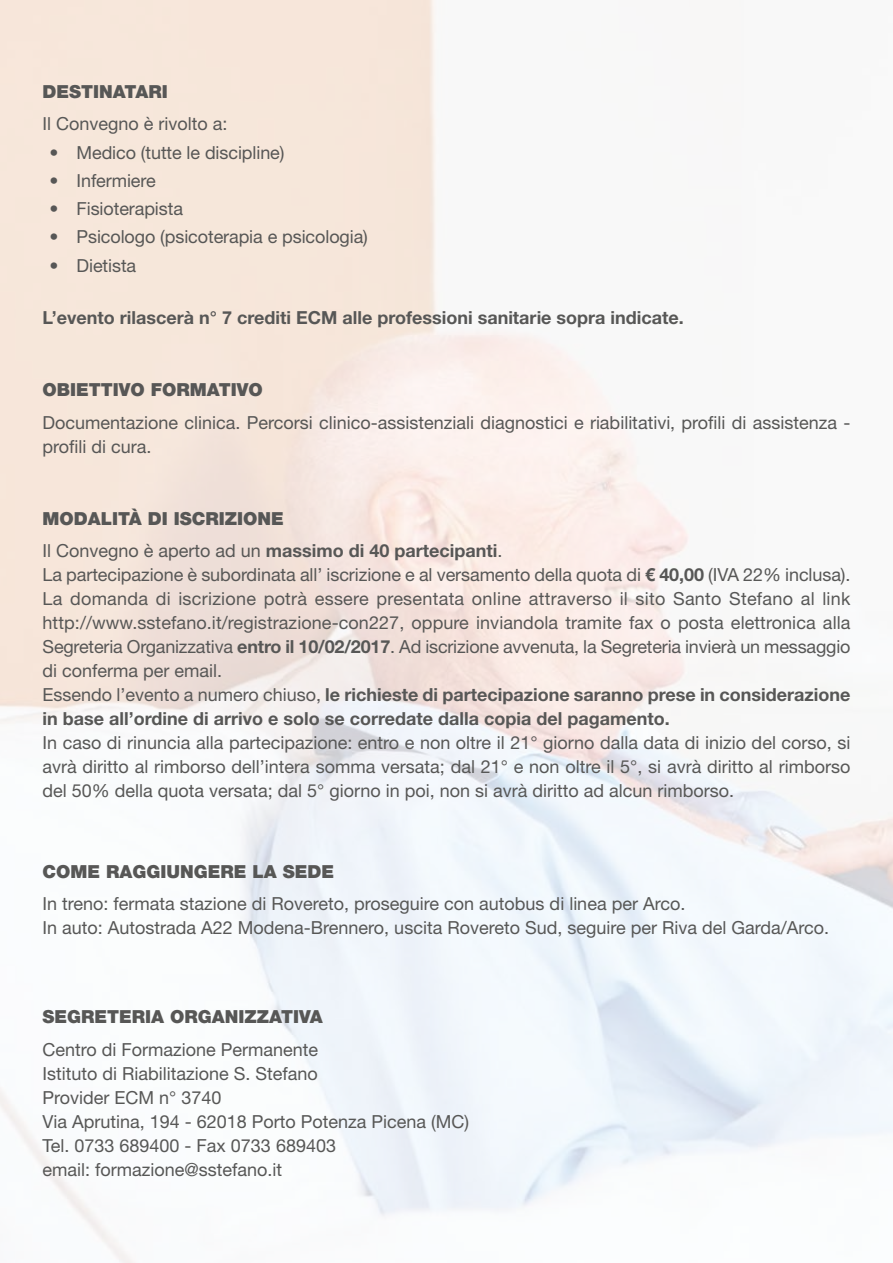
<style>
.page{position:relative;width:893px;height:1263px;background:#fff}
.page>*{position:absolute;margin:0;border:0;box-sizing:border-box;transform-origin:0 0}
.t1{font:18px/24px "Helvetica Neue LT Std";color:#575756}
.t2{font:700 18px/32.5px "Helvetica Neue LT Std";color:#575756}
.t3{font:900 18px "Helvetica Neue LT Std";color:#575756}
.s1{font-weight:900}
.s2{font-weight:400}
.s3{font-weight:700}
</style>
<div class="page">
<p class="t3" style="left:43px;top:81px;width:127px">DESTINATARI</p>
<p class="t1" style="left:43px;top:112px;width:187px">Il Convegno è rivolto a:</p>
<p class="t1" style="left:50px;top:140px;width:236px">• Medico (tutte le discipline)</p>
<p class="t1" style="left:50px;top:168px;width:108px">• Infermiere</p>
<p class="t1" style="left:50px;top:197px;width:135px">• Fisioterapista</p>
<p class="t1" style="left:50px;top:225px;width:320px">• Psicologo (psicoterapia e psicologia)</p>
<p class="t1" style="left:50px;top:253px;width:88px">• Dietista</p>
<p class="t2" style="left:43px;top:301px;width:643px">L’evento rilascerà n° 7 crediti ECM alle professioni sanitarie sopra indicate.</p>
<p class="t3" style="left:43px;top:379px;width:222px">OBIETTIVO FORMATIVO</p>
<p class="t1" style="left:43px;top:410px;width:809px">Documentazione clinica. Percorsi clinico-assistenziali diagnostici e riabilitativi, profili di assistenza - profili di cura.</p>
<p class="t2" style="left:43px;top:501px;width:461px"><span class="s1">MODALITÀ DI ISCRIZIONE<br></span><span class="s2">Il Convegno è aperto ad un</span> massimo di 40 partecipanti<span class="s2">.</span></p>
<p class="t1" style="left:43px;top:562px;width:809px">La partecipazione è subordinata all’ iscrizione e al versamento della quota di <span class="s3">€ 40,00</span> (IVA 22% inclusa).<br>La domanda di iscrizione potrà essere presentata online attraverso il sito Santo Stefano al link http://www.sstefano.it/registrazione-con227, oppure inviandola tramite fax o posta elettronica alla Segreteria Organizzativa <span class="s3">entro il 10/02/2017</span>. Ad iscrizione avvenuta, la Segreteria invierà un messaggio di conferma per email.<br>Essendo l’evento a numero chiuso, <span class="s3">le richieste di partecipazione saranno prese in considerazione in base all’ordine di arrivo e solo se corredate dalla copia del pagamento.</span></p>
<p class="t1" style="left:43px;top:730px;width:809px;text-align:justify">In caso di rinuncia alla partecipazione: entro e non oltre il 21° giorno dalla data di inizio del corso, si avrà diritto al rimborso dell’intera somma versata; dal 21° e non oltre il 5°, si avrà diritto al rimborso del 50% della quota versata; dal 5° giorno in poi, non si avrà diritto ad alcun rimborso.</p>
<p class="t3" style="left:43px;top:860px;width:293px">COME RAGGIUNGERE LA SEDE</p>
<p class="t1" style="left:43px;top:891px;width:788px">In treno: fermata stazione di Rovereto, proseguire con autobus di linea per Arco.<br>In auto: Autostrada A22 Modena-Brennero, uscita Rovereto Sud, seguire per Riva del Garda/Arco.</p>
<p class="t3" style="left:43px;top:1006px;width:282px">SEGRETERIA ORGANIZZATIVA</p>
<p class="t1" style="left:43px;top:1037px;width:428px">Centro di Formazione Permanente<br>Istituto di Riabilitazione S. Stefano<br>Provider ECM n° 3740<br>Via Aprutina, 194 - 62018 Porto Potenza Picena (MC)<br>Tel. 0733 689400 - Fax 0733 689403<br>email: formazione@sstefano.it</p>
</div>
